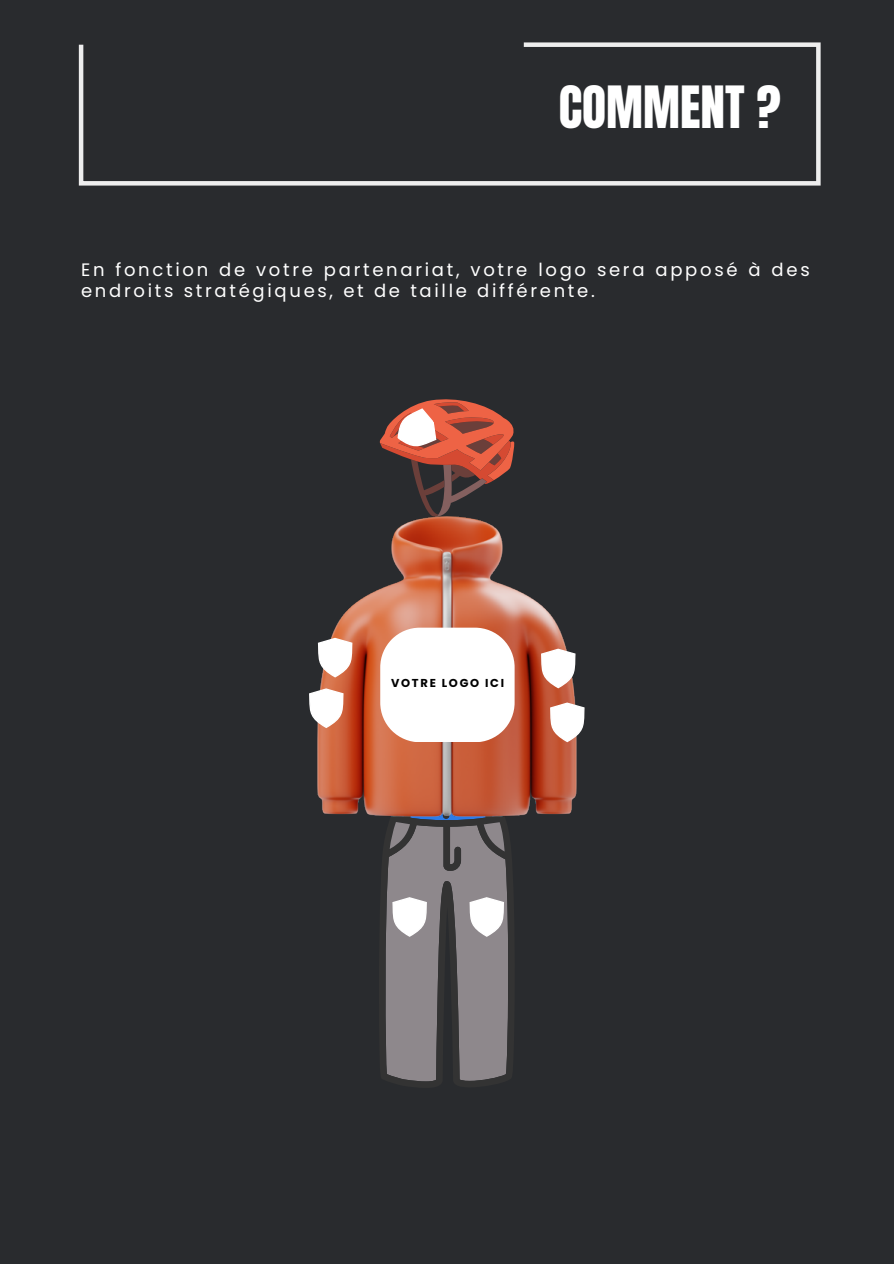
<style>
.page{position:relative;width:894px;height:1264px;background:#fff}
.page>*{position:absolute;margin:0;border:0;box-sizing:border-box;transform-origin:0 0}
.t1{font:49.5px "Anton";color:#fff}
.t2{font:18px/21.3px "Poppins";letter-spacing:.15em;color:#fff}
.t3{font:700 11.55px "Poppins";letter-spacing:.15em;color:#000}
</style>
<div class="page">
<div style="left:0;top:0;width:893px;height:1263px;background:#292b2e"></div>
<svg style="left:78px;top:42px;width:743px;height:144px"></svg>
<img style="left:317px;top:516px;width:259px;height:300px">
<svg style="left:540px;top:648px;width:36px;height:40px"></svg>
<svg style="left:549px;top:702px;width:36px;height:40px"></svg>
<svg style="left:317px;top:637px;width:36px;height:40px"></svg>
<svg style="left:309px;top:688px;width:35px;height:40px"></svg>
<svg style="left:379px;top:399px;width:135px;height:117px"></svg>
<svg style="left:380px;top:627px;width:134px;height:454px"></svg>
<h1 class="t1" style="left:558px;top:72px;width:223px">COMMENT ?</h1>
<p class="t2" style="left:81px;top:259px;width:730px">En fonction de votre partenariat, votre logo sera apposé à des endroits stratégiques, et de taille différente.</p>
<p class="t3" style="left:391px;top:675px;width:114px">VOTRE LOGO ICI</p>
</div>
